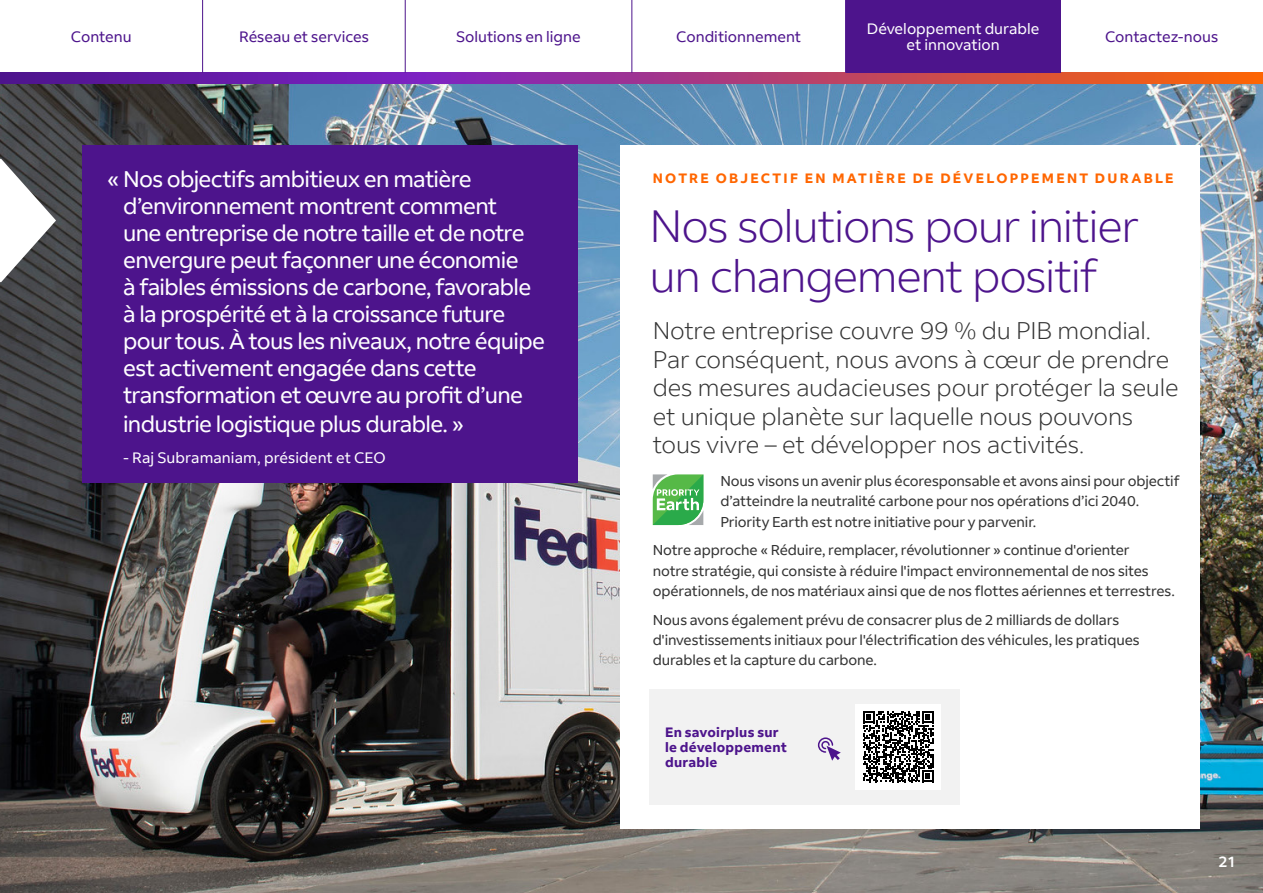
<style>
.page{position:relative;width:1263px;height:893px;background:#fff}
.page>*{position:absolute;margin:0;border:0;box-sizing:border-box;transform-origin:0 0}
.t1{font:300 45px/49.5px "Fed Ex Sans";letter-spacing:-.03em;color:#4d148c}
.t2{font:300 24px/28.5px "Fed Ex Sans";letter-spacing:-.01em;color:#333}
.t3{font:22.5px/27.2px "Fed Ex Sans";letter-spacing:-.03em;color:#fff}
.t4{font:15px "Fed Ex Sans";color:#4d148c}
.t5{font:15px/16.5px "Fed Ex Sans";color:#fff;text-align:center}
.t6{font:500 15px "Fed Ex Sans";color:#fff}
.t7{font:14.25px/20.2px "Fed Ex Sans";letter-spacing:-.005em;color:#333}
.t8{font:700 13.5px "Fed Ex Sans";letter-spacing:.165em;color:#f60}
.t9{font:700 13.5px/15px "Fed Ex Sans";letter-spacing:.02em;color:#4d148c}
</style>
<div class="page">
<img style="left:0;top:83px;width:1263px;height:810px">
<div style="left:83px;top:146px;width:495px;height:337px;background:#4d148c"></div>
<svg style="left:0;top:159px;width:56px;height:123px"></svg>
<svg style="left:0;top:73px;width:1263px;height:10px;background:#9f3679"></svg>
<hr style="left:202px;top:0;width:1px;height:73px;background:#4d148c">
<hr style="left:405px;top:0;width:1px;height:73px;background:#4d148c">
<hr style="left:631px;top:0;width:1px;height:73px;background:#4d148c">
<hr style="left:845px;top:0;width:1px;height:73px;background:#4d148c">
<div style="left:846px;top:0;width:214px;height:73px;background:#4d148c"></div>
<div style="left:621px;top:146px;width:579px;height:683px;background:#fff"></div>
<svg style="left:653px;top:474px;width:50px;height:51px;background:#6abf71"></svg>
<div style="left:649px;top:689px;width:311px;height:115px;background:#f2f2f2"></div>
<svg style="left:817px;top:737px;width:24px;height:24px"></svg>
<div style="left:856px;top:704px;width:85px;height:85px;background:#fff"></div>
<svg style="left:863px;top:711px;width:71px;height:71px"></svg>
<p class="t5" style="left:867px;top:20px;width:174px">Développement durable et innovation</p>
<p class="t4" style="left:71px;top:28px;width:62px">Contenu</p>
<p class="t4" style="left:239px;top:28px;width:131px">Réseau et services</p>
<p class="t4" style="left:456px;top:28px;width:126px">Solutions en ligne</p>
<p class="t4" style="left:676px;top:28px;width:126px">Conditionnement</p>
<p class="t4" style="left:1105px;top:28px;width:115px">Contactez-nous</p>
<p class="t3" style="left:123px;top:166px;width:423px;text-indent:-16px">« Nos objectifs ambitieux en matière d’environnement montrent comment<br>une entreprise de notre taille et de notre envergure peut façonner une économie<br>à faibles émissions de carbone, favorable à la prospérité et à la croissance future pour tous. À tous les niveaux, notre équipe est activement engagée dans cette transformation et œuvre au profit d’une industrie logistique plus durable. »</p>
<p class="t5" style="left:123px;top:450px;width:264px">- Raj Subramaniam, président et CEO</p>
<p class="t8" style="left:653px;top:171px;width:522px">NOTRE OBJECTIF EN MATIÈRE DE DÉVELOPPEMENT DURABLE</p>
<h1 class="t1" style="left:649px;top:202px;width:491px">Nos solutions pour initier un changement positif</h1>
<h2 class="t2" style="left:653px;top:317px;width:527px">Notre entreprise couvre 99 % du PIB mondial.<br>Par conséquent, nous avons à cœur de prendre des mesures audacieuses pour protéger la seule et unique planète sur laquelle nous pouvons tous vivre – et développer nos activités.</h2>
<p class="t7" style="left:720px;top:471px;width:460px">Nous visons un avenir plus écoresponsable et avons ainsi pour objectif d’atteindre la neutralité carbone pour nos opérations d’ici 2040.<br>Priority Earth est notre initiative pour y parvenir.</p>
<p class="t7" style="left:653px;top:540px;width:524px">Notre approche « Réduire, remplacer, révolutionner » continue d'orienter<br>notre stratégie, qui consiste à réduire l'impact environnemental de nos sites opérationnels, de nos matériaux ainsi que de nos flottes aériennes et terrestres.</p>
<p class="t7" style="left:653px;top:610px;width:488px">Nous avons également prévu de consacrer plus de 2 milliards de dollars d'investissements initiaux pour l'électrification des véhicules, les pratiques durables et la capture du carbone.</p>
<p class="t9" style="left:665px;top:725px;width:123px">En savoirplus sur le développement durable</p>
<p class="t6" style="left:1218px;top:853px;width:19px">21</p>
</div>
